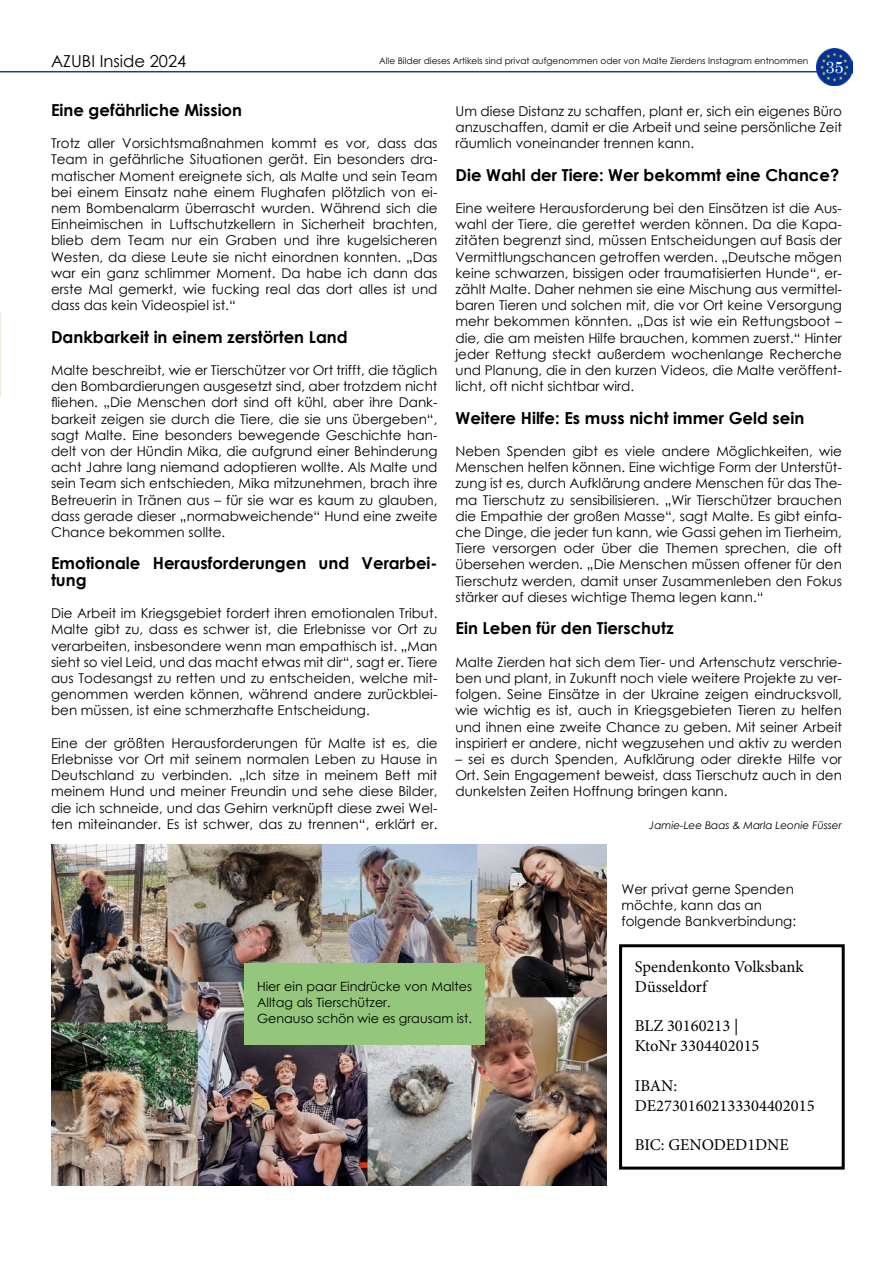
<style>
.page{position:relative;width:893px;height:1263px;background:#fff}
.page>*{position:absolute;margin:0;border:0;box-sizing:border-box;transform-origin:0 0}
.t1{font:700 16.5px/16.2px "Century Gothic";color:#000}
.t2{font:16.5px/19.8px "Minion Pro";color:#000}
.t3{font:16.5px "Century Gothic";color:#000}
.t4{font:16.5px "Century Schoolbook";color:#fff}
.t5{font:13.5px/16.2px "Century Gothic";color:#000;text-align:justify}
.t6{font:12.75px/16.2px "Century Gothic";color:#000}
.t7{font:italic 10.5px "Century Gothic";color:#000}
.t8{font:9px "Century Gothic";color:#000}
</style>
<div class="page">
<hr style="left:0;top:71px;width:826px;height:1px;background:#243887">
<img style="left:816px;top:49px;width:37px;height:36px">
<img style="left:0;top:0;width:1px;height:375px">
<div style="left:619px;top:944px;width:226px;height:225px;border:3px solid #000"></div>
<img style="left:51px;top:845px;width:556px;height:340px">
<div style="left:244px;top:963px;width:241px;height:82px;background:#94c77b"></div>
<p class="t3" style="left:51px;top:50px;width:137px">AZUBI Inside 2024</p>
<p class="t4" style="left:825px;top:53px;width:20px">35</p>
<p class="t1" style="left:51px;top:101px;width:193px">Eine gefährliche Mission</p>
<p class="t5" style="left:51px;top:135px;width:388px">Trotz aller Vorsichtsmaßnahmen kommt es vor, dass das Team in gefährliche Situationen gerät. Ein besonders dra&shy;matischer Moment ereignete sich, als Malte und sein Team bei einem Einsatz nahe einem Flughafen plötzlich von ei&shy;nem Bombenalarm überrascht wurden. Während sich die Einheimischen in Luftschutzkellern in Sicherheit brachten, blieb dem Team nur ein Graben und ihre kugelsicheren Westen, da diese Leute sie nicht einordnen konnten. „Das war ein ganz schlimmer Moment. Da habe ich dann das erste Mal gemerkt, wie fucking real das dort alles ist und dass das kein Videospiel ist.“</p>
<p class="t1" style="left:51px;top:328px;width:298px">Dankbarkeit in einem zerstörten Land</p>
<p class="t5" style="left:51px;top:362px;width:388px">Malte beschreibt, wie er Tierschützer vor Ort trifft, die täglich den Bombardierungen ausgesetzt sind, aber trotzdem nicht fliehen. „Die Menschen dort sind oft kühl, aber ihre Dank&shy;barkeit zeigen sie durch die Tiere, die sie uns übergeben“, sagt Malte. Eine besonders bewegende Geschichte han&shy;delt von der Hündin Mika, die aufgrund einer Behinderung acht Jahre lang niemand adoptieren wollte. Als Malte und sein Team sich entschieden, Mika mitzunehmen, brach ihre Betreuerin in Tränen aus – für sie war es kaum zu glauben, dass gerade dieser „normabweichende“ Hund eine zweite Chance bekommen sollte.</p>
<p class="t1" style="left:51px;top:555px;width:388px">Emotionale Herausforderungen und Verarbei&shy;tung</p>
<p class="t5" style="left:51px;top:605px;width:388px">Die Arbeit im Kriegsgebiet fordert ihren emotionalen Tribut.<br>Malte gibt zu, dass es schwer ist, die Erlebnisse vor Ort zu verarbeiten, insbesondere wenn man empathisch ist. „Man sieht so viel Leid, und das macht etwas mit dir“, sagt er. Tiere aus Todesangst zu retten und zu entscheiden, welche mit&shy;genommen werden können, während andere zurückblei&shy;ben müssen, ist eine schmerzhafte Entscheidung.</p>
<p class="t5" style="left:51px;top:734px;width:388px">Eine der größten Herausforderungen für Malte ist es, die Erlebnisse vor Ort mit seinem normalen Leben zu Hause in Deutschland zu verbinden. „Ich sitze in meinem Bett mit meinem Hund und meiner Freundin und sehe diese Bilder, die ich schneide, und das Gehirn verknüpft diese zwei Wel&shy;ten miteinander. Es ist schwer, das zu trennen“, erklärt er.</p>
<p class="t8" style="left:379px;top:55px;width:431px">Alle Bilder dieses Artikels sind privat aufgenommen oder von Malte Zierdens Instagram entnommen</p>
<p class="t5" style="left:455px;top:103px;width:388px">Um diese Distanz zu schaffen, plant er, sich ein eigenes Büro anzuschaffen, damit er die Arbeit und seine persönliche Zeit räumlich voneinander trennen kann.</p>
<p class="t1" style="left:455px;top:166px;width:385px">Die Wahl der Tiere: Wer bekommt eine Chance?</p>
<p class="t5" style="left:455px;top:200px;width:388px">Eine weitere Herausforderung bei den Einsätzen ist die Aus&shy;wahl der Tiere, die gerettet werden können. Da die Kapa&shy;zitäten begrenzt sind, müssen Entscheidungen auf Basis der Vermittlungschancen getroffen werden. „Deutsche mögen keine schwarzen, bissigen oder traumatisierten Hunde“, er&shy;zählt Malte. Daher nehmen sie eine Mischung aus vermittel&shy;baren Tieren und solchen mit, die vor Ort keine Versorgung mehr bekommen könnten. „Das ist wie ein Rettungsboot – die, die am meisten Hilfe brauchen, kommen zuerst.“ Hinter jeder Rettung steckt außerdem wochenlange Recherche und Planung, die in den kurzen Videos, die Malte veröffent&shy;licht, oft nicht sichtbar wird.</p>
<p class="t1" style="left:455px;top:409px;width:350px">Weitere Hilfe: Es muss nicht immer Geld sein</p>
<p class="t5" style="left:455px;top:443px;width:388px">Neben Spenden gibt es viele andere Möglichkeiten, wie Menschen helfen können. Eine wichtige Form der Unterstüt&shy;zung ist es, durch Aufklärung andere Menschen für das The&shy;ma Tierschutz zu sensibilisieren. „Wir Tierschützer brauchen die Empathie der großen Masse“, sagt Malte. Es gibt einfa&shy;che Dinge, die jeder tun kann, wie Gassi gehen im Tierheim, Tiere versorgen oder über die Themen sprechen, die oft übersehen werden. „Die Menschen müssen offener für den Tierschutz werden, damit unser Zusammenleben den Fokus stärker auf dieses wichtige Thema legen kann.“</p>
<p class="t1" style="left:455px;top:619px;width:220px">Ein Leben für den Tierschutz</p>
<p class="t5" style="left:455px;top:653px;width:388px">Malte Zierden hat sich dem Tier- und Artenschutz verschrie&shy;ben und plant, in Zukunft noch viele weitere Projekte zu ver&shy;folgen. Seine Einsätze in der Ukraine zeigen eindrucksvoll, wie wichtig es ist, auch in Kriegsgebieten Tieren zu helfen und ihnen eine zweite Chance zu geben. Mit seiner Arbeit inspiriert er andere, nicht wegzusehen und aktiv zu werden</p>
<p class="t5" style="left:455px;top:751px;width:388px">– sei es durch Spenden, Aufklärung oder direkte Hilfe vor Ort. Sein Engagement beweist, dass Tierschutz auch in den dunkelsten Zeiten Hoffnung bringen kann.</p>
<p class="t7" style="left:649px;top:817px;width:194px">Jamie-Lee Baas &amp; Marla Leonie Füsser</p>
<p class="t6" style="left:257px;top:978px;width:216px">Hier ein paar Eindrücke von Maltes<br>Alltag als Tierschützer.<br>Genauso schön wie es grausam ist.</p>
<p class="t5" style="left:621px;top:880px;width:176px;text-align:left">Wer privat gerne Spenden möchte, kann das an folgende Bankverbindung:</p>
<p class="t2" style="left:635px;top:957px;width:170px">Spendenkonto Volksbank<br>Düsseldorf</p>
<p class="t2" style="left:635px;top:1016px;width:126px">BLZ 30160213 |<br>KtoNr 3304402015</p>
<p class="t2" style="left:635px;top:1076px;width:181px">IBAN:<br>DE27301602133304402015</p>
<p class="t2" style="left:635px;top:1135px;width:156px">BIC: GENODED1DNE</p>
</div>
